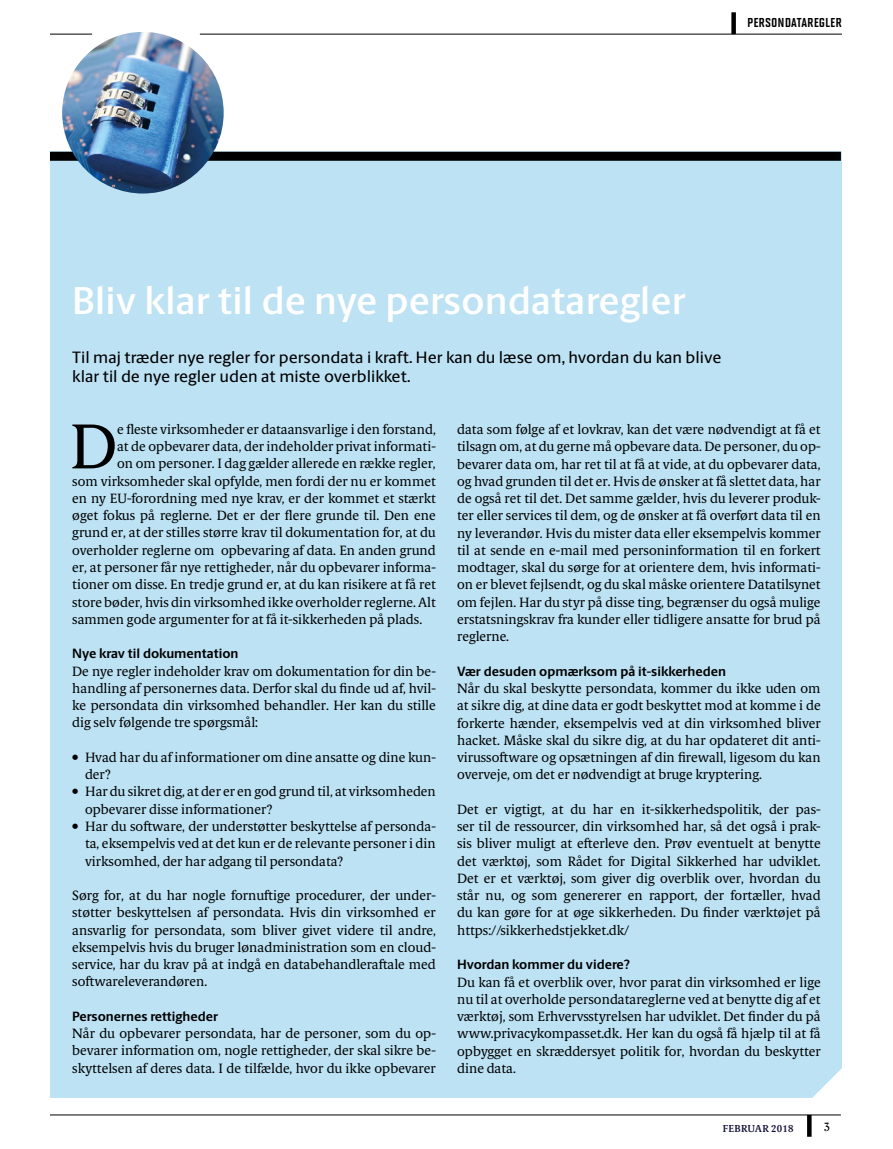
<style>
.page{position:relative;width:893px;height:1149px;background:#fff}
.page>*{position:absolute;margin:0;border:0;box-sizing:border-box;transform-origin:0 0}
.t1{font:63.45px "Berling Serif Text";color:#000}
.t2{font:600 39px "Berling Sans";color:#fff}
.t3{font:500 16.5px/19.5px "Berling Sans";color:#000}
.t4{font:15px "Solano Gothic MVB Bd SC";color:#000}
.t5{font:13.5px/17.2px "Berling Serif Text";color:#000;text-align:justify}
.t6{font:700 13.5px "Berling Sans";color:#000}
.t7{font:12px "Berling Serif Text";color:#000}
.t8{font:600 10.2px "Berling Serif Text";letter-spacing:.02em;color:#131139}
</style>
<div class="page">
<div style="left:807px;top:1114px;width:5px;height:22px;background:#000"></div>
<div style="left:50px;top:151px;width:792px;height:946px;background:#bce2f4"></div>
<div style="left:50px;top:152px;width:791px;height:9px;background:#000"></div>
<hr style="left:200px;top:34px;width:642px;height:1px;background:#000">
<hr style="left:50px;top:34px;width:42px;height:1px;background:#000">
<div style="left:731px;top:12px;width:5px;height:22px;background:#000"></div>
<hr style="left:50px;top:1114px;width:791px;height:1px;background:#000">
<img style="left:62px;top:32px;width:162px;height:161px;border-radius:81px">
<p class="t4" style="left:747px;top:14px;width:96px">PERSONDATAREGLER</p>
<h2 class="t2" style="left:72px;top:276px;width:615px">Bliv klar til de nye persondataregler</h2>
<p class="t3" style="left:72px;top:347px;width:651px">Til maj træder nye regler for persondata i kraft. Her kan du læse om, hvordan du kan blive klar til de nye regler uden at miste overblikket.</p>
<h1 class="t1" style="left:70px;top:407px;width:49px">D</h1>
<p class="t5" style="left:117px;top:420px;width:320px">e fleste virksomheder er dataansvarlige i den forstand,</p>
<p class="t5" style="left:457px;top:420px;width:365px">data som følge af et lovkrav, kan det være nødvendigt at få et tilsagn om, at du gerne må opbevare data. De personer, du op&shy;bevarer data om, har ret til at få at vide, at du opbevarer data, og hvad grunden til det er. Hvis de ønsker at få slettet data, har de også ret til det. Det samme gælder, hvis du leverer produk&shy;ter eller services til dem, og de ønsker at få overført data til en ny leverandør. Hvis du mister data eller eksempelvis kommer til at sende en e-mail med personinformation til en forkert modtager, skal du sørge for at orientere dem, hvis informati&shy;on er blevet fejlsendt, og du skal måske orientere Datatilsynet om fejlen. Har du styr på disse ting, begrænser du også mulige erstatsningskrav fra kunder eller tidligere ansatte for brud på reglerne.</p>
<p class="t6" style="left:457px;top:662px;width:270px">Vær desuden opmærksom på it-sikkerheden</p>
<p class="t5" style="left:457px;top:679px;width:365px">Når du skal beskytte persondata, kommer du ikke uden om at sikre dig, at dine data er godt beskyttet mod at komme i de forkerte hænder, eksempelvis ved at din virksomhed bliver hacket. Måske skal du sikre dig, at du har opdateret dit anti&shy;virussoftware og opsætningen af din firewall, ligesom du kan overveje, om det er nødvendigt at bruge kryptering.</p>
<p class="t5" style="left:457px;top:800px;width:365px">Det er vigtigt, at du har en it-sikkerhedspolitik, der pas&shy;ser til de ressourcer, din virksomhed har, så det også i prak&shy;sis bliver muligt at efterleve den. Prøv eventuelt at benytte det værktøj, som Rådet for Digital Sikkerhed har udviklet.<br>Det er et værktøj, som giver dig overblik over, hvordan du står nu, og som genererer en rapport, der fortæller, hvad du kan gøre for at øge sikkerheden. Du finder værktøjet på https://sikkerhedstjekket.dk/</p>
<p class="t6" style="left:457px;top:956px;width:175px">Hvordan kommer du videre?</p>
<p class="t5" style="left:457px;top:972px;width:365px">Du kan få et overblik over, hvor parat din virksomhed er lige nu til at overholde persondatareglerne ved at benytte dig af et værktøj, som Erhvervsstyrelsen har udviklet. Det finder du på www.privacykompasset.dk. Her kan du også få hjælp til at få opbygget en skræddersyet politik for, hvordan du beskytter dine data.</p>
<p class="t5" style="left:117px;top:437px;width:320px">at de opbevarer data, der indeholder privat informati-</p>
<p class="t5" style="left:117px;top:455px;width:320px">on om personer. I dag gælder allerede en række regler,</p>
<p class="t5" style="left:72px;top:472px;width:365px">som virksomheder skal opfylde, men fordi der nu er kommet</p>
<p class="t5" style="left:72px;top:489px;width:365px">en ny EU-forordning med nye krav, er der kommet et stærkt</p>
<p class="t5" style="left:72px;top:506px;width:365px">øget fokus på reglerne. Det er der flere grunde til. Den ene</p>
<p class="t5" style="left:72px;top:524px;width:365px">grund er, at der stilles større krav til dokumentation for, at du</p>
<p class="t5" style="left:72px;top:541px;width:365px">overholder reglerne om opbevaring af data. En anden grund</p>
<p class="t5" style="left:72px;top:558px;width:365px">er, at personer får nye rettigheder, når du opbevarer informa-</p>
<p class="t5" style="left:72px;top:575px;width:365px">tioner om disse. En tredje grund er, at du kan risikere at få ret</p>
<p class="t5" style="left:72px;top:593px;width:365px">store bøder, hvis din virksomhed ikke overholder reglerne. Alt</p>
<p class="t5" style="left:72px;top:610px;width:351px">sammen gode argumenter for at få it-sikkerheden på plads.</p>
<p class="t6" style="left:72px;top:645px;width:168px">Nye krav til dokumentation</p>
<p class="t5" style="left:72px;top:662px;width:365px">De nye regler indeholder krav om dokumentation for din be&shy;handling af personernes data. Derfor skal du finde ud af, hvil&shy;ke persondata din virksomhed behandler. Her kan du stille dig selv følgende tre spørgsmål:</p>
<p class="t5" style="left:85px;top:748px;width:352px;text-align:left">Hvad har du af informationer om dine ansatte og dine kun&shy;der?<br>Har du sikret dig, at der er en god grund til, at virksomheden opbevarer disse informationer?<br>Har du software, der understøtter beskyttelse af personda&shy;ta, eksempelvis ved at det kun er de relevante personer i din virksomhed, der har adgang til persondata?</p>
<p class="t5" style="left:72px;top:886px;width:365px">Sørg for, at du har nogle fornuftige procedurer, der under&shy;støtter beskyttelsen af persondata. Hvis din virksomhed er ansvarlig for persondata, som bliver givet videre til andre, eksempelvis hvis du bruger lønadministration som en cloud&shy;service, har du krav på at indgå en databehandleraftale med softwareleverandøren.</p>
<p class="t6" style="left:72px;top:1007px;width:147px">Personernes rettigheder</p>
<p class="t5" style="left:72px;top:1024px;width:365px">Når du opbevarer persondata, har de personer, som du op&shy;bevarer information om, nogle rettigheder, der skal sikre be&shy;skyttelsen af deres data. I de tilfælde, hvor du ikke opbevarer</p>
<p class="t8" style="left:723px;top:1121px;width:72px">FEBRUAR 2018</p>
<p class="t7" style="left:824px;top:1119px;width:8px">3</p>
</div>
